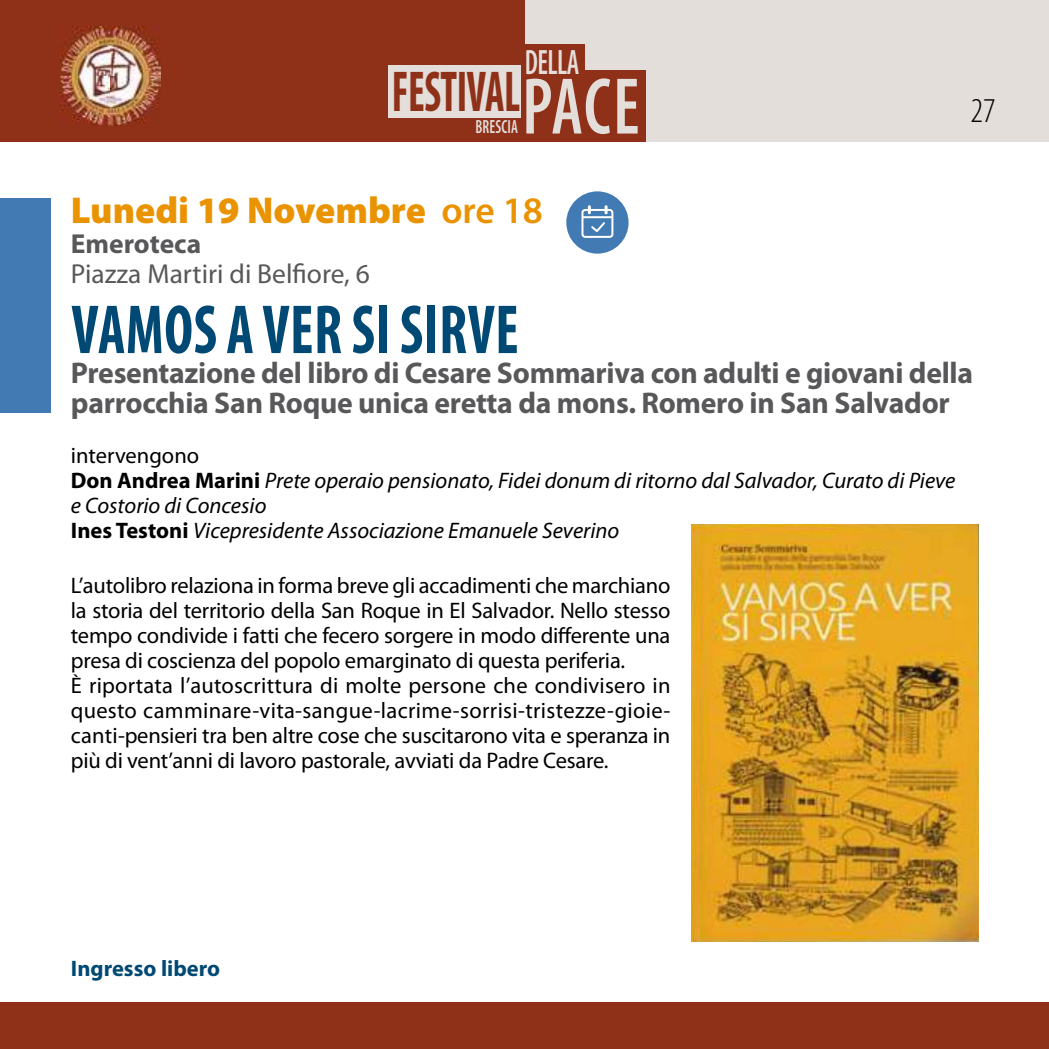
<style>
.page{position:relative;width:1049px;height:1049px;background:#fff}
.page>*{position:absolute;margin:0;border:0;box-sizing:border-box;transform-origin:0 0}
.t1{font:600 condensed 81px "Myriad Pro";color:#e3deda;scale:.87 1}
.t2{font:700 condensed 70px "Myriad Pro";letter-spacing:.01em;color:#004974;scale:.85 1}
.t3{font:700 condensed 58px "Myriad Pro";letter-spacing:-.01em;color:#8f3019;scale:.73 1}
.t4{font:900 37.5px "Myriad Pro";color:#ea9300}
.t5{font:600 condensed 35.5px "Myriad Pro";letter-spacing:-.02em;color:#e3deda;scale:.79 1}
.t6{font:300 condensed 35px "Myriad Pro";color:#000}
.t7{font:700 30px/30px "Myriad Pro";letter-spacing:-.01em;color:#58585a}
.t8{font:27.5px "Myriad Pro";color:#58585a}
.t9{font:700 27.5px "Myriad Pro";color:#58585a}
.t10{font:22.5px/25px "Myriad Pro";letter-spacing:-.01em;color:#000}
.t11{font:italic 22.5px/25px "Myriad Pro";color:#000}
.t12{font:700 22.5px "Myriad Pro";color:#004974}
.t13{font:600 condensed 19.25px "Myriad Pro";letter-spacing:.01em;color:#e3deda;scale:.8 1}
.s1{font-weight:600}
.s2{font-style:normal}
.s3{font-weight:700;font-style:normal}
</style>
<div class="page">
<div style="left:0;top:0;width:1049px;height:142px;background:#e3deda"></div>
<div style="left:0;top:0;width:525px;height:142px;background:#8f3019"></div>
<div style="left:389px;top:65px;width:133px;height:52px;background:#e3deda"></div>
<div style="left:522px;top:44px;width:63px;height:49px;background:#8f3019"></div>
<div style="left:522px;top:70px;width:124px;height:72px;background:#8f3019"></div>
<img style="left:61px;top:27px;width:99px;height:99px">
<div style="left:0;top:1003px;width:1049px;height:46px;background:#8f3019"></div>
<div style="left:0;top:198px;width:50px;height:215px;background:#427ab4"></div>
<div style="left:566px;top:191px;width:62px;height:63px;background:#427ab4;border-radius:50%"></div>
<div style="left:581px;top:209px;width:32px;height:29px;border:2px solid #fff;border-radius:3px"></div>
<svg style="left:588px;top:207px;width:3px;height:6px"></svg>
<hr style="left:583px;top:216px;width:29px;height:2px;background:#fff">
<svg style="left:591px;top:222px;width:14px;height:10px"></svg>
<svg style="left:604px;top:207px;width:3px;height:6px"></svg>
<img style="left:692px;top:524px;width:286px;height:417px">
<h3 class="t5" style="left:525px;top:41px;width:71px">DELLA</h3>
<h1 class="t1" style="left:522px;top:57px;width:136px">PACE</h1>
<h3 class="t3" style="left:392px;top:55px;width:177px">FESTIVAL</h3>
<p class="t13" style="left:475px;top:115px;width:55px">BRESCIA</p>
<h3 class="t6" style="left:970px;top:90px;width:27px">27</h3>
<h3 class="t4" style="left:71px;top:185px;width:473px">Lunedi 19 Novembre <span class="s1">ore 18</span></h3>
<p class="t9" style="left:71px;top:226px;width:132px">Emeroteca</p>
<p class="t8" style="left:71px;top:257px;width:300px">Piazza Martiri di Belfiore, 6</p>
<h2 class="t2" style="left:71px;top:286px;width:528px">VAMOS A VER SI SIRVE</h2>
<h3 class="t7" style="left:71px;top:357px;width:904px">Presentazione del libro di Cesare Sommariva con adulti e giovani della parrocchia San Roque unica eretta da mons. Romero in San Salvador</h3>
<p class="t11" style="left:71px;top:443px;width:886px"><span class="s2">intervengono<br></span><span class="s3">Don Andrea Marini</span> Prete operaio pensionato, Fidei donum di ritorno dal Salvador, Curato di Pieve e Costorio di Concesio<br><span class="s3">Ines Testoni</span> Vicepresidente Associazione Emanuele Severino</p>
<p class="t10" style="left:71px;top:573px;width:601px">L’autolibro relaziona in forma breve gli accadimenti che marchiano la storia del territorio della San Roque in El Salvador. Nello stesso tempo condivide i fatti che fecero sorgere in modo differente una presa di coscienza del popolo emarginato di questa periferia.<br>È riportata l’autoscrittura di molte persone che condivisero in questo camminare-vita-sangue-lacrime-sorrisi-tristezze-gioie&shy;canti-pensieri tra ben altre cose che suscitarono vita e speranza in più di vent’anni di lavoro pastorale, avviati da Padre Cesare.</p>
<p class="t12" style="left:71px;top:953px;width:151px">Ingresso libero</p>
</div>
